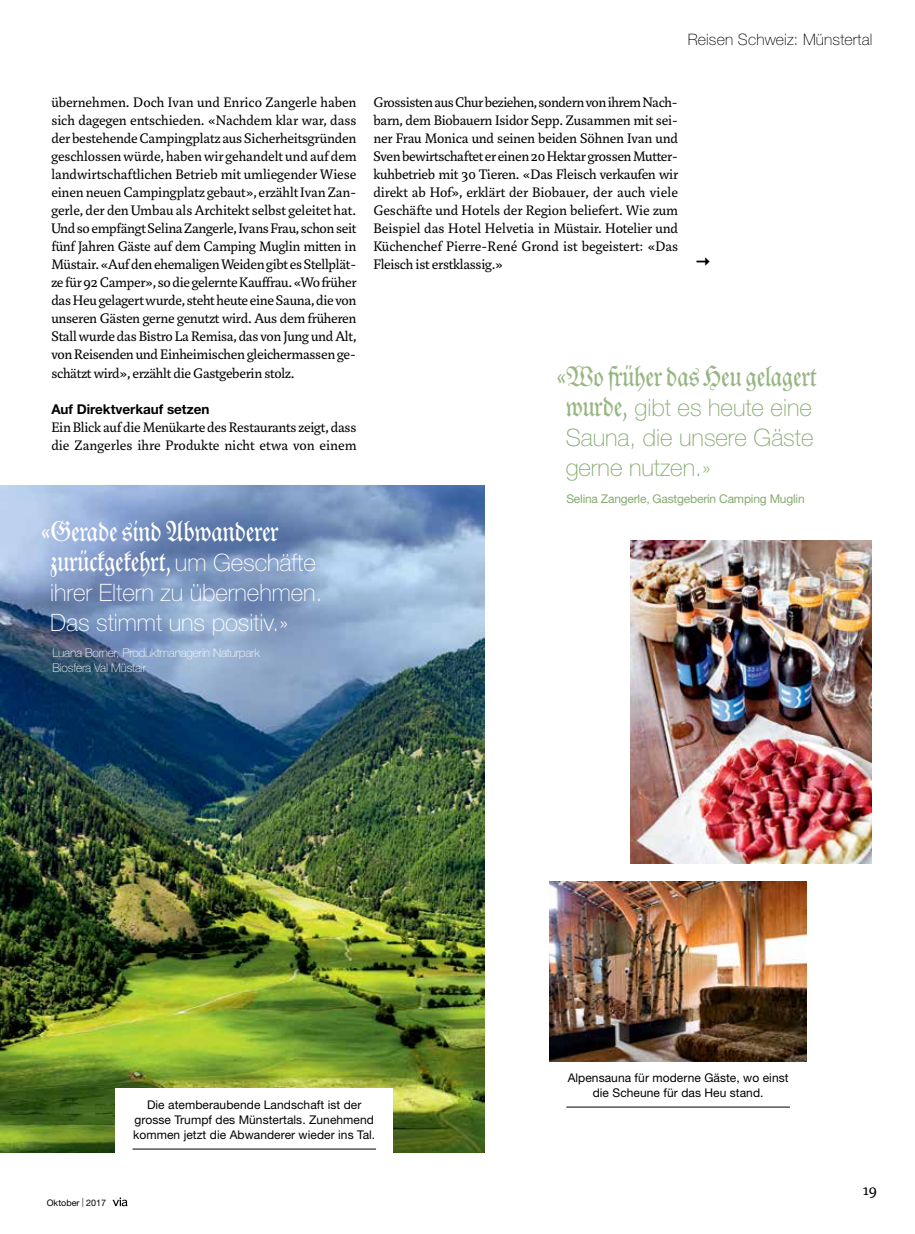
<style>
.page{position:relative;width:915px;height:1234px;background:#fff}
.page>*{position:absolute;margin:0;border:0;box-sizing:border-box;transform-origin:0 0}
.t1{font:30px/30px "Neue Luther Frak EFOP";letter-spacing:-.01em;color:#fff}
.t2{font:30px "Neue Luther Frak EFOP";letter-spacing:-.01em;color:#97b682}
.t3{font:100 24px/30px "Helvetica Neue LT Pro";color:#86aa6f;text-align:justify}
.t4{font:100 24px/30px "Helvetica Neue LT Pro";color:#fff}
.t5{font:16.5px "Marat Pro";color:#000}
.t6{font:100 15.75px "Helvetica Neue LT Pro";letter-spacing:.01em;color:#000}
.t7{font:15px/18px "Marat Pro";letter-spacing:-.015em;color:#000;text-align:justify}
.t8{font:700 13.5px "Helvetica Neue LT Pro";color:#000}
.t9{font:12px/15px "Helvetica Neue LT Pro";letter-spacing:.005em;color:#000;text-align:center}
.t10{font:100 12px/15px "Helvetica Neue LT Pro";letter-spacing:-.015em;color:#fff}
.t11{font:12px "Helvetica Neue LT Pro";letter-spacing:-.015em;color:#86aa6f}
.t12{font:9px "Helvetica Neue LT Pro";color:#000}
.s1{font-family:"Helvetica Neue LT Pro";font-weight:100;font-size:24px}
.s2{font-family:"Neue Luther Frak EFOP";font-weight:400;font-size:30px;color:#97b682}
</style>
<div class="page">
<img style="left:0;top:485px;width:484px;height:666px">
<div style="left:115px;top:1088px;width:278px;height:72px;background:#fff"></div>
<hr style="left:132px;top:1148px;width:244px;height:1px;background:#000">
<hr style="left:566px;top:1106px;width:223px;height:1px;background:#000">
<img style="left:630px;top:540px;width:241px;height:323px">
<img style="left:549px;top:881px;width:257px;height:180px">
<svg style="left:112px;top:1197px;width:16px;height:8px"></svg>
<p class="t6" style="left:687px;top:30px;width:186px">Reisen Schweiz: Münstertal</p>
<p class="t7" style="left:51px;top:94px;width:306px">übernehmen. Doch Ivan und Enrico Zangerle haben sich dagegen entschieden. «Nachdem klar war, dass der bestehende Campingplatz aus Sicherheitsgründen geschlossen würde, haben wir gehandelt und auf dem landwirtschaftlichen Betrieb mit umliegender Wiese einen neuen Campingplatz gebaut», erzählt Ivan Zan&shy;gerle, der den Umbau als Architekt selbst geleitet hat.<br>Und so empfängt Selina Zangerle, Ivans Frau, schon seit fünf Jahren Gäste auf dem Camping Muglin mitten in Müstair. «Auf den ehemaligen Weiden gibt es Stellplät&shy;ze für 92 Camper», so die gelernte Kauffrau. «Wo früher das Heu gelagert wurde, steht heute eine Sauna, die von unseren Gästen gerne genutzt wird. Aus dem früheren Stall wurde das Bistro La Remisa, das von Jung und Alt, von Reisenden und Einheimischen gleichermassen ge&shy;schätzt wird», erzählt die Gastgeberin stolz.</p>
<p class="t8" style="left:51px;top:400px;width:159px">Auf Direktverkauf setzen</p>
<p class="t7" style="left:51px;top:418px;width:306px">Ein Blick auf die Menükarte des Restaurants zeigt, dass die Zangerles ihre Produkte nicht etwa von einem</p>
<h1 class="t1" style="left:50px;top:516px;width:267px;text-indent:-10px">«Gerade sind Abwanderer zurückgekehrt, <span class="s1">um Geschäfte</span></h1>
<h2 class="t4" style="left:50px;top:576px;width:273px">ihrer Eltern zu übernehmen.<br>Das stimmt uns positiv.»</h2>
<p class="t10" style="left:52px;top:645px;width:209px">Luana Borner, Produktmanagerin Naturpark<br>Biosfera Val Müstair</p>
<p class="t7" style="left:373px;top:94px;width:306px">Grossisten aus Chur beziehen, sondern von ihrem Nach&shy;barn, dem Biobauern Isidor Sepp. Zusammen mit sei&shy;ner Frau Monica und seinen beiden Söhnen Ivan und Sven bewirtschaftet er einen 20 Hektar grossen Mutter&shy;kuhbetrieb mit 30 Tieren. «Das Fleisch verkaufen wir direkt ab Hof», erklärt der Biobauer, der auch viele Geschäfte und Hotels der Region beliefert. Wie zum Beispiel das Hotel Helvetia in Müstair. Hotelier und Küchenchef Pierre-René Grond ist begeistert: «Das Fleisch ist erstklassig.»</p>
<h1 class="t2" style="left:556px;top:361px;width:262px">«Wo früher das Heu gelagert</h1>
<h2 class="t3" style="left:565px;top:392px;width:249px"><span class="s2">wurde,</span> gibt es heute eine Sauna, die unsere Gäste gerne nutzen.»</h2>
<p class="t11" style="left:566px;top:491px;width:240px">Selina Zangerle, Gastgeberin Camping Muglin</p>
<p class="t9" style="left:567px;top:1070px;width:222px">Alpensauna für moderne Gäste, wo einst die Scheune für das Heu stand.</p>
<p class="t12" style="left:47px;top:1196px;width:61px">Oktober | 2017</p>
<p class="t9" style="left:133px;top:1097px;width:243px">Die atemberaubende Landschaft ist der grosse Trumpf des Münstertals. Zunehmend kommen jetzt die Abwanderer wieder ins Tal.</p>
<p class="t5" style="left:862px;top:1180px;width:16px">19</p>
</div>
